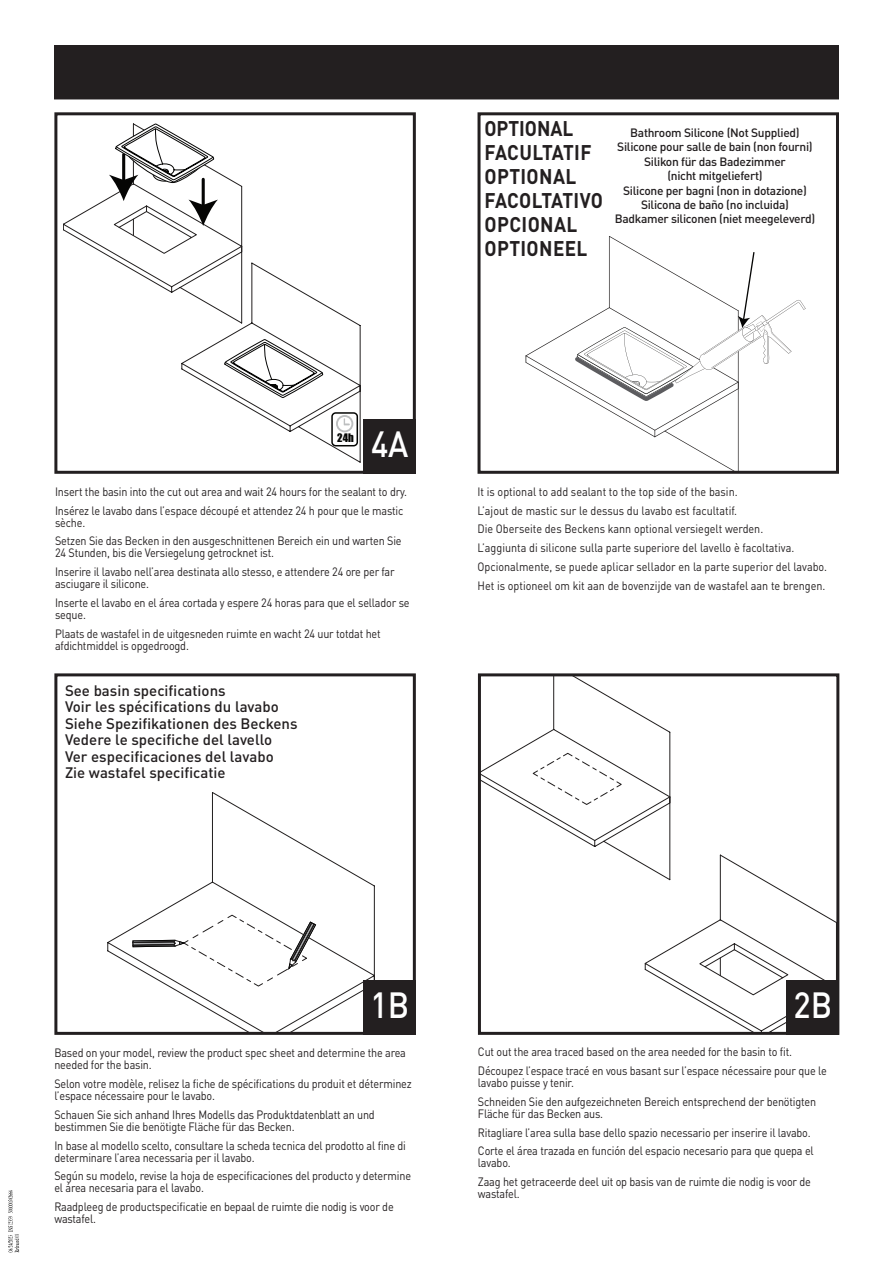
<style>
.page{position:relative;width:893px;height:1263px;background:#fff}
.page>*{position:absolute;margin:0;border:0;box-sizing:border-box;transform-origin:0 0}
.t1{font:500 36px "DIN Pro";color:#fff;scale:.9 1}
.t2{font:700 21px/24px "DIN Pro";letter-spacing:.02em;color:#231f20;scale:.9 1}
.t3{font:500 15px/16.5px "DIN Pro";color:#231f20}
.t4{font:12px/18.8px "DIN Pro";letter-spacing:-.015em;color:#231f20;scale:.9 1}
.t5{font:500 12px/14.4px "DIN Pro";letter-spacing:-.025em;color:#231f20;text-align:center}
.t6{font:10.95px "Impact";color:#050604}
</style>
<div class="page">
<svg style="left:477px;top:673px;width:363px;height:362px"></svg>
<svg style="left:54px;top:112px;width:362px;height:362px"></svg>
<svg style="left:477px;top:112px;width:362px;height:362px"></svg>
<div style="left:364px;top:420px;width:52px;height:54px;background:#231f20"></div>
<svg style="left:54px;top:673px;width:362px;height:362px"></svg>
<div style="left:364px;top:980px;width:52px;height:54px;background:#231f20"></div>
<div style="left:787px;top:980px;width:52px;height:54px;background:#231f20"></div>
<div style="left:55px;top:46px;width:783px;height:53px;background:#231f20"></div>
<div style="left:54px;top:45px;width:785px;height:54px;border:2px solid #231f20"></div>
<svg style="left:8px;top:1190px;width:11px;height:62px"></svg>
<h2 class="t2" style="left:484px;top:114px;width:133px">OPTIONAL<br>FACULTATIF<br>OPTIONAL<br>FACOLTATIVO<br>OPCIONAL<br>OPTIONEEL</h2>
<p class="t5" style="left:615px;top:124px;width:202px">Bathroom Silicone (Not Supplied)<br>Silicone pour salle de bain (non fourni)<br>Silikon für das Badezimmer<br>(nicht mitgeliefert)<br>Silicone per bagni (non in dotazione)<br>Silicona de baño (no incluida)<br>Badkamer siliconen (niet meegeleverd)</p>
<p class="t6" style="left:337px;top:429px;width:18px">24h</p>
<h1 class="t1" style="left:371px;top:415px;width:43px">4A</h1>
<p class="t4" style="left:55px;top:481px;width:393px">Insert the basin into the cut out area and wait 24 hours for the sealant to dry.<br>Insérez le lavabo dans l’espace découpé et attendez 24 h pour que le mastic</p>
<p class="t4" style="left:55px;top:512px;width:387px">sèche.<br>Setzen Sie das Becken in den ausgeschnittenen Bereich ein und warten Sie</p>
<p class="t4" style="left:55px;top:542px;width:379px">24 Stunden, bis die Versiegelung getrocknet ist.<br>Inserire il lavabo nell’area destinata allo stesso, e attendere 24 ore per far</p>
<p class="t4" style="left:55px;top:573px;width:395px">asciugare il silicone.<br>Inserte el lavabo en el área cortada y espere 24 horas para que el sellador se</p>
<p class="t4" style="left:55px;top:604px;width:363px">seque.<br>Plaats de wastafel in de uitgesneden ruimte en wacht 24 uur totdat het</p>
<p class="t4" style="left:55px;top:635px;width:150px">afdichtmiddel is opgedroogd.</p>
<p class="t3" style="left:65px;top:680px;width:234px">See basin specifications<br>Voir les spécifications du lavabo<br>Siehe Spezifikationen des Beckens<br>Vedere le specifiche del lavello<br>Ver especificaciones del lavabo<br>Zie wastafel specificatie</p>
<p class="t4" style="left:478px;top:481px;width:390px">It is optional to add sealant to the top side of the basin.<br>L’ajout de mastic sur le dessus du lavabo est facultatif.<br>Die Oberseite des Beckens kann optional versiegelt werden.<br>L’aggiunta di silicone sulla parte superiore del lavello è facoltativa.<br>Opcionalmente, se puede aplicar sellador en la parte superior del lavabo.<br>Het is optioneel om kit aan de bovenzijde van de wastafel aan te brengen.</p>
<h1 class="t1" style="left:370px;top:976px;width:45px">1B</h1>
<h1 class="t1" style="left:793px;top:976px;width:45px">2B</h1>
<p class="t4" style="left:54px;top:1046px;width:392px;line-height:12px">Based on your model, review the product spec sheet and determine the area needed for the basin.</p>
<p class="t4" style="left:54px;top:1076px;width:399px;line-height:12px">Selon votre modèle, relisez la fiche de spécifications du produit et déterminez l’espace nécessaire pour le lavabo.</p>
<p class="t4" style="left:54px;top:1107px;width:358px;line-height:12px">Schauen Sie sich anhand Ihres Modells das Produktdatenblatt an und bestimmen Sie die benötigte Fläche für das Becken.</p>
<p class="t4" style="left:54px;top:1138px;width:392px;line-height:12px">In base al modello scelto, consultare la scheda tecnica del prodotto al fine di determinare l’area necessaria per il lavabo.</p>
<p class="t4" style="left:54px;top:1169px;width:398px;line-height:12px">Según su modelo, revise la hoja de especificaciones del producto y determine el área necesaria para el lavabo.</p>
<p class="t4" style="left:54px;top:1199px;width:379px;line-height:12px">Raadpleeg de productspecificatie en bepaal de ruimte die nodig is voor de wastafel.</p>
<p class="t4" style="left:478px;top:1041px;width:389px">Cut out the area traced based on the area needed for the basin to fit.<br>Découpez l’espace tracé en vous basant sur l’espace nécessaire pour que le</p>
<p class="t4" style="left:478px;top:1072px;width:377px">lavabo puisse y tenir.<br>Schneiden Sie den aufgezeichneten Bereich entsprechend der benötigten</p>
<p class="t4" style="left:478px;top:1103px;width:375px">Fläche für das Becken aus.<br>Ritagliare l’area sulla base dello spazio necessario per inserire il lavabo.<br>Corte el área trazada en función del espacio necesario para que quepa el</p>
<p class="t4" style="left:478px;top:1152px;width:372px">lavabo.<br>Zaag het getraceerde deel uit op basis van de ruimte die nodig is voor de</p>
<p class="t4" style="left:478px;top:1183px;width:48px">wastafel.</p>
</div>
